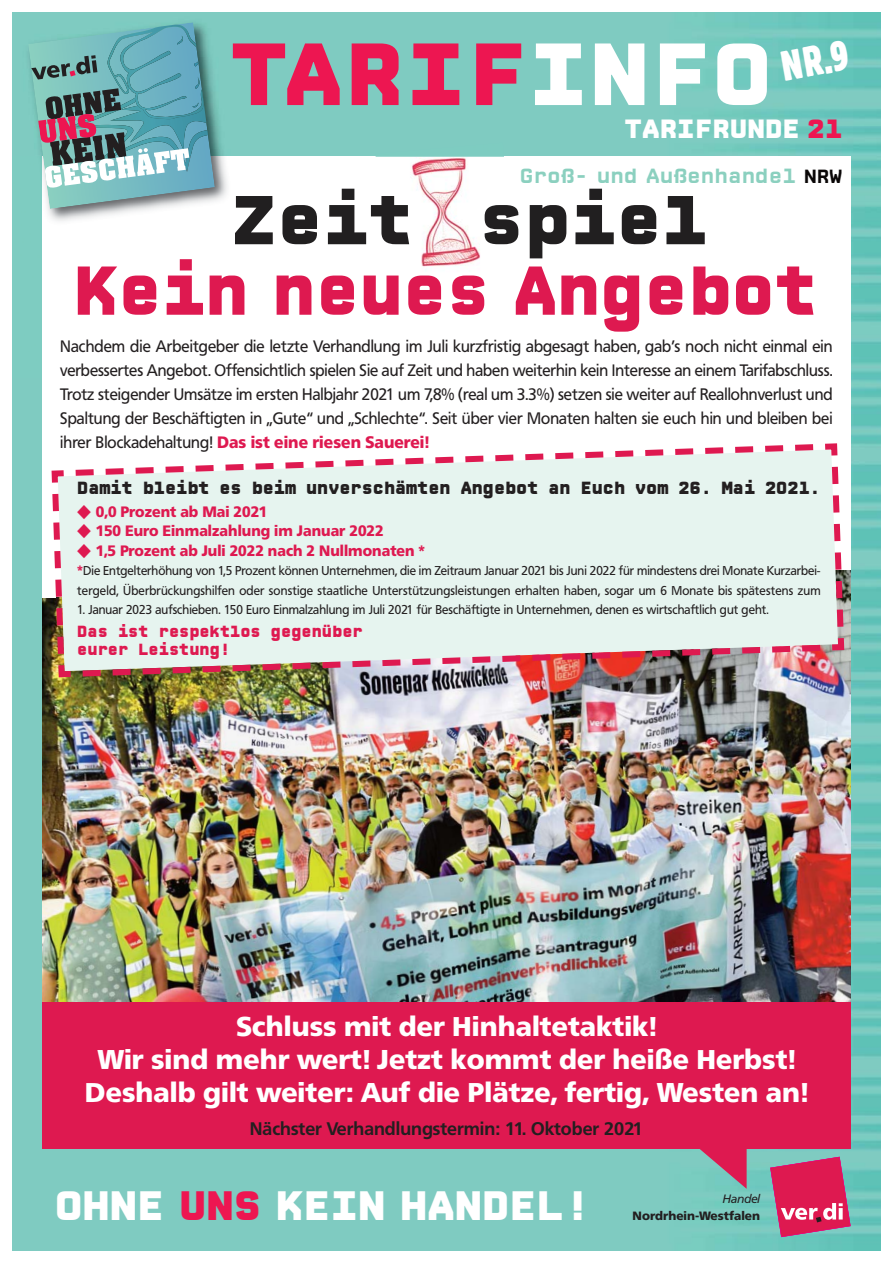
<style>
.page{position:relative;width:893px;height:1263px;background:#fff}
.page>*{position:absolute;margin:0;border:0;box-sizing:border-box;transform-origin:0 0}
.t1{font:900 90px "CP Mono.v 07";letter-spacing:.03em;color:#ed1651}
.t2{font:900 70.5px "CP Mono.v 07";color:#de1950;scale:.95 1}
.t3{font:900 70.5px "CP Mono.v 07";color:#211f20}
.t4{font:900 42px "CP Mono.v 07";color:#fff}
.t5{font:42px "Block Berthold Con BQ Extra";color:#fff}
.t6{font:900 27px/33px "Frutiger BQ";color:#fff;text-align:center}
.t7{font:900 27px "CP Mono.v 07";color:#fff}
.t8{font:700 21px "CP Mono.v 07";color:#8bd0bf}
.t9{font:900 18px "CP Mono.v 07";color:#231f20;scale:.95 1}
.t10{font:700 18px "Frutiger BQ";color:#231f20}
.t11{font:16.5px/24px "Frutiger BQ";color:#231f20;text-align:justify;scale:.95 1}
.t12{font:900 16.5px/18px "CP Mono.v 07";color:#de1950;scale:.95 1}
.t13{font:900 15px/19.5px "Frutiger BQ";color:#de1950;scale:.95 1}
.t14{font:12.75px/19.5px "Frutiger BQ";color:#231f20;scale:.95 1}
.t15{font:900 12px "Frutiger BQ";color:#231f20}
.t16{font:italic 12px "Frutiger BQ";color:#231f20}
.s1{color:#fff}
.s2{color:#ed1651}
.s3{font-size:19.5px;color:#0a0707}
.s4{font-weight:900;color:#de1950}
.s5{font-weight:900;font-size:13.5px;color:#de1950}
</style>
<div class="page">
<img style="left:12px;top:12px;width:868px;height:1239px">
<div style="left:42px;top:157px;width:808px;height:991px;background:#fff"></div>
<svg style="left:684px;top:1148px;width:62px;height:41px;background:#9f8694"></svg>
<img style="left:12px;top:12px;width:291px;height:366px">
<svg style="left:28px;top:22px;width:187px;height:187px;background:#78a8ad"></svg>
<svg style="left:770px;top:1157px;width:80px;height:80px;background:#c84e75"></svg>
<img style="left:42px;top:571px;width:808px;height:431px">
<div style="left:42px;top:1002px;width:808px;height:146px;background:#de1950"></div>
<img style="left:375px;top:143px;width:129px;height:14px">
<img style="left:411px;top:157px;width:69px;height:114px">
<svg style="left:48px;top:443px;width:799px;height:237px;background:#dfe2de"></svg>
<h3 class="t5" style="left:779px;top:51px;width:69px;rotate:-10deg">NR.9</h3>
<h1 class="t1" style="left:230px;top:41px;width:543px">TARIF<span class="s1">INFO</span></h1>
<h3 class="t7" style="left:624px;top:118px;width:219px">TARIFRUNDE <span class="s2">21</span></h3>
<p class="t8" style="left:520px;top:164px;width:323px">Groß- und Außenhandel <span class="s3">NRW</span></p>
<h2 class="t3" style="left:231px;top:194px;width:478px">Zeit spiel</h2>
<h2 class="t2" style="left:75px;top:264px;width:784px">Kein neues Angebot</h2>
<p class="t11" style="left:60px;top:336px;width:814px">Nachdem die Arbeitgeber die letzte Verhandlung im Juli kurzfristig abgesagt haben, gab’s noch nicht einmal ein verbessertes Angebot. Offensichtlich spielen Sie auf Zeit und haben weiterhin kein Interesse an einem Tarifabschluss.<br>Trotz steigender Umsätze im ersten Halbjahr 2021 um 7,8% (real um 3.3%) setzen sie weiter auf Reallohnverlust und Spaltung der Beschäftigten in „Gute“ und „Schlechte“. Seit über vier Monaten halten sie euch hin und bleiben bei ihrer Blockadehaltung! <span class="s4">Das ist eine riesen Sauerei!</span></p>
<p class="t9" style="left:77px;top:481px;width:784px">Damit bleibt es beim unverschämten Angebot an Euch vom 26. Mai 2021.</p>
<p class="t13" style="left:96px;top:503px;width:348px">0,0 Prozent ab Mai 2021<br>150 Euro Einmalzahlung im Januar 2022<br>1,5 Prozent ab Juli 2022 nach 2 Nullmonaten *</p>
<p class="t14" style="left:77px;top:562px;width:784px"><span class="s5">*</span>Die Entgelterhöhung von 1,5 Prozent können Unternehmen, die im Zeitraum Januar 2021 bis Juni 2022 für mindestens drei Monate Kurzarbei&shy;tergeld, Überbrückungshilfen oder sonstige staatliche Unterstützungsleistungen erhalten haben, sogar um 6 Monate bis spätestens zum</p>
<p class="t14" style="left:77px;top:601px;width:729px">1. Januar 2023 aufschieben. 150 Euro Einmalzahlung im Juli 2021 für Beschäftigte in Unternehmen, denen es wirtschaftlich gut geht.</p>
<p class="t12" style="left:77px;top:624px;width:302px">Das ist respektlos gegenüber eurer Leistung!</p>
<h3 class="t6" style="left:85px;top:1012px;width:724px">Schluss mit der Hinhaltetaktik!<br>Wir sind mehr wert! Jetzt kommt der heiße Herbst!<br>Deshalb gilt weiter: Auf die Plätze, fertig, Westen an!</h3>
<p class="t10" style="left:250px;top:1122px;width:394px">Nächster Verhandlungstermin: 11. Oktober 2021</p>
<h3 class="t4" style="left:55px;top:1190px;width:538px">OHNE <span class="s2">UNS</span> KEIN HANDEL!</h3>
<p class="t16" style="left:722px;top:1194px;width:39px">Handel</p>
<p class="t15" style="left:632px;top:1211px;width:129px">Nordrhein-Westfalen</p>
</div>
